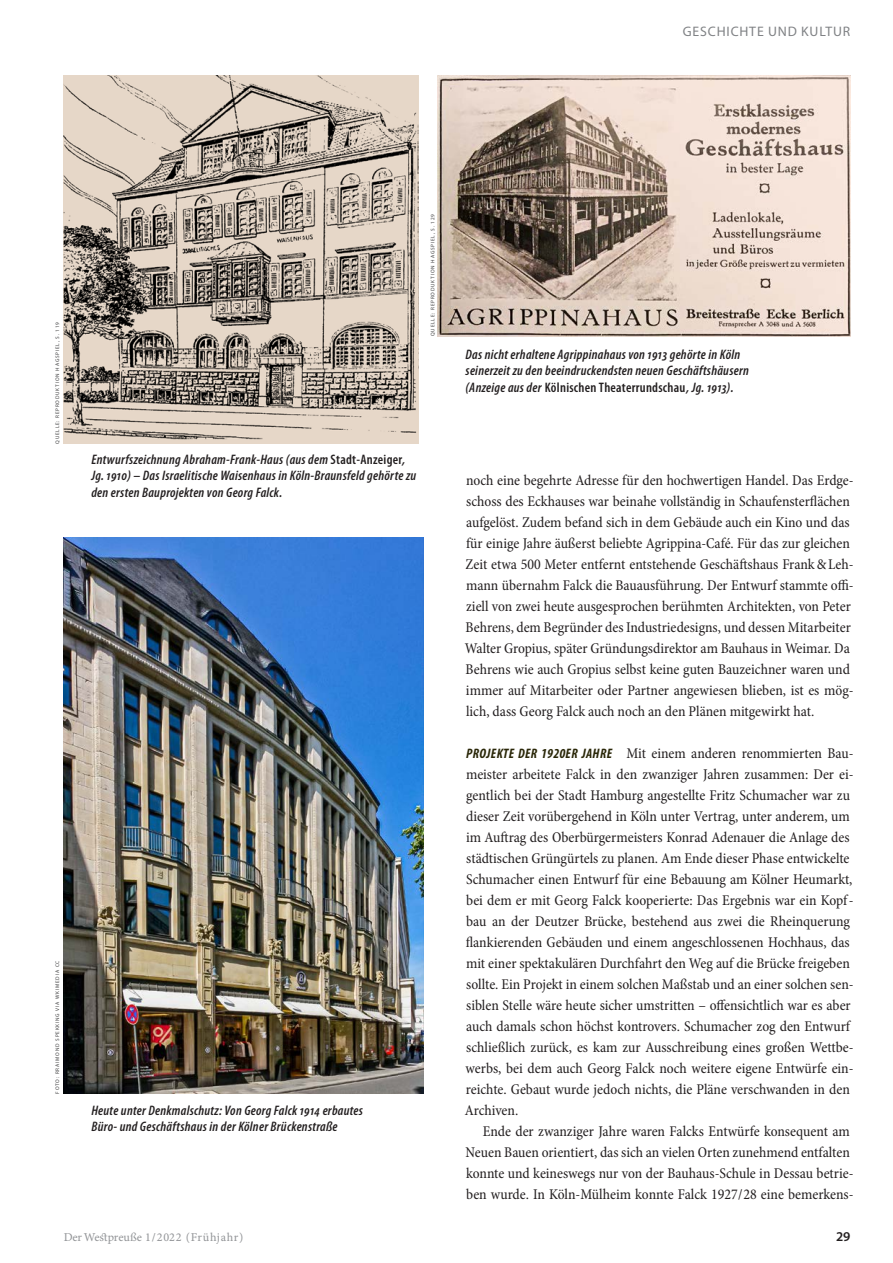
<style>
.page{position:relative;width:893px;height:1263px;background:#fff}
.page>*{position:absolute;margin:0;border:0;box-sizing:border-box;transform-origin:0 0}
.t1{font:condensed 15px/21px "Minion Pro";color:#231f20}
.t2{font:italic 600 condensed 13.8px/16.5px "Myriad Pro";letter-spacing:.02em;color:#231f20}
.t3{font:13.8px "Myriad Pro";letter-spacing:.06em;color:#808285}
.t4{font:600 13.5px "Myriad Pro";color:#231f20}
.t5{font:12px "Minion Pro Capt";color:#939598}
.t6{font:5.25px "Myriad Pro";letter-spacing:.16em;color:#3e3e3f}
.s1{font-style:normal}
.s2{font-family:"Myriad Pro";font-weight:700;font-style:italic;font-size:13.8px;color:#2a2708}
</style>
<div class="page">
<img style="left:64px;top:75px;width:355px;height:369px">
<img style="left:438px;top:75px;width:412px;height:261px">
<img style="left:64px;top:537px;width:360px;height:557px">
<p class="t3" style="left:683px;top:23px;width:169px">GESCHICHTE UND KULTUR</p>
<p class="t6" style="left:54px;top:444px;width:123px;rotate:-90deg">QUELLE: REPRODUKTION HAGSPIEL, S. 119</p>
<p class="t6" style="left:54px;top:1093px;width:135px;rotate:-90deg">FOTO: RRAIMOND SPEKKING VIA WKIMEDIA CC</p>
<p class="t6" style="left:429px;top:336px;width:123px;rotate:-90deg">QUELLE: REPRODUKTION HAGSPIEL, S. 129</p>
<p class="t2" style="left:91px;top:450px;width:326px">Entwurfszeichnung Abraham-Frank-Haus (aus dem <span class="s1">Stadt-Anzeiger</span>,<br>Jg. 1910) – Das Israelitische Waisenhaus in Köln-Braunsfeld gehörte zu den ersten Bauprojekten von Georg Falck.</p>
<p class="t2" style="left:91px;top:1101px;width:273px">Heute unter Denkmalschutz: Von Georg Falck 1914 erbautes<br>Büro- und Geschäftshaus in der Kölner Brückenstraße</p>
<p class="t2" style="left:466px;top:345px;width:285px">Das nicht erhaltene Agrippinahaus von 1913 gehörte in Köln seinerzeit zu den beeindruckendsten neuen Geschäftshäusern (Anzeige aus der <span class="s1">Kölnischen Theaterrundschau</span>, Jg. 1913).</p>
<p class="t1" style="left:465px;top:469px;width:390px">noch eine begehrte Adresse für den hochwertigen Handel. Das Erdge&shy;schoss des Eckhauses war beinahe vollständig in Schaufensterflächen aufgelöst. Zudem befand sich in dem Gebäude auch ein Kino und das für einige Jahre äußerst beliebte Agrippina-Café. Für das zur gleichen Zeit etwa 500 Meter entfernt entstehende Geschäftshaus Frank&amp;Leh&shy;mann übernahm Falck die Bauausführung. Der Entwurf stammte offi&shy;ziell von zwei heute ausgesprochen berühmten Architekten, von Peter Behrens, dem Begründer des Industriedesigns, und dessen Mitarbeiter Walter Gropius, später Gründungsdirektor am Bauhaus in Weimar. Da Behrens wie auch Gropius selbst keine guten Bauzeichner waren und immer auf Mitarbeiter oder Partner angewiesen blieben, ist es mög&shy;lich, dass Georg Falck auch noch an den Plänen mitgewirkt hat.</p>
<p class="t1" style="left:465px;top:742px;width:390px"><span class="s2">PROJEKTE DER 1920ER JAHRE</span> Mit einem anderen renommierten Bau&shy;meister arbeitete Falck in den zwanziger Jahren zusammen: Der ei&shy;gentlich bei der Stadt Hamburg angestellte Fritz Schumacher war zu dieser Zeit vorübergehend in Köln unter Vertrag, unter anderem, um im Auftrag des Oberbürgermeisters Konrad Adenauer die Anlage des städtischen Grüngürtels zu planen. Am Ende dieser Phase entwickelte Schumacher einen Entwurf für eine Bebauung am Kölner Heumarkt, bei dem er mit Georg Falck kooperierte: Das Ergebnis war ein Kopf&shy;bau an der Deutzer Brücke, bestehend aus zwei die Rheinquerung flankierenden Gebäuden und einem angeschlossenen Hochhaus, das mit einer spektakulären Durchfahrt den Weg auf die Brücke freigeben sollte. Ein Projekt in einem solchen Maßstab und an einer solchen sen&shy;siblen Stelle wäre heute sicher umstritten – offensichtlich war es aber auch damals schon höchst kontrovers. Schumacher zog den Entwurf schließlich zurück, es kam zur Ausschreibung eines großen Wettbe&shy;werbs, bei dem auch Georg Falck noch weitere eigene Entwürfe ein&shy;reichte. Gebaut wurde jedoch nichts, die Pläne verschwanden in den Archiven.</p>
<p class="t1" style="left:466px;top:1120px;width:390px;text-indent:17px">Ende der zwanziger Jahre waren Falcks Entwürfe konsequent am Neuen Bauen orientiert, das sich an vielen Orten zunehmend entfalten konnte und keineswegs nur von der Bauhaus-Schule in Dessau betrie&shy;ben wurde. In Köln-Mülheim konnte Falck 1927/28 eine bemerkens-</p>
<p class="t5" style="left:64px;top:1228px;width:181px">Der Westpreuße 1/2022 (Frühjahr)</p>
<p class="t4" style="left:836px;top:1227px;width:16px">29</p>
</div>
